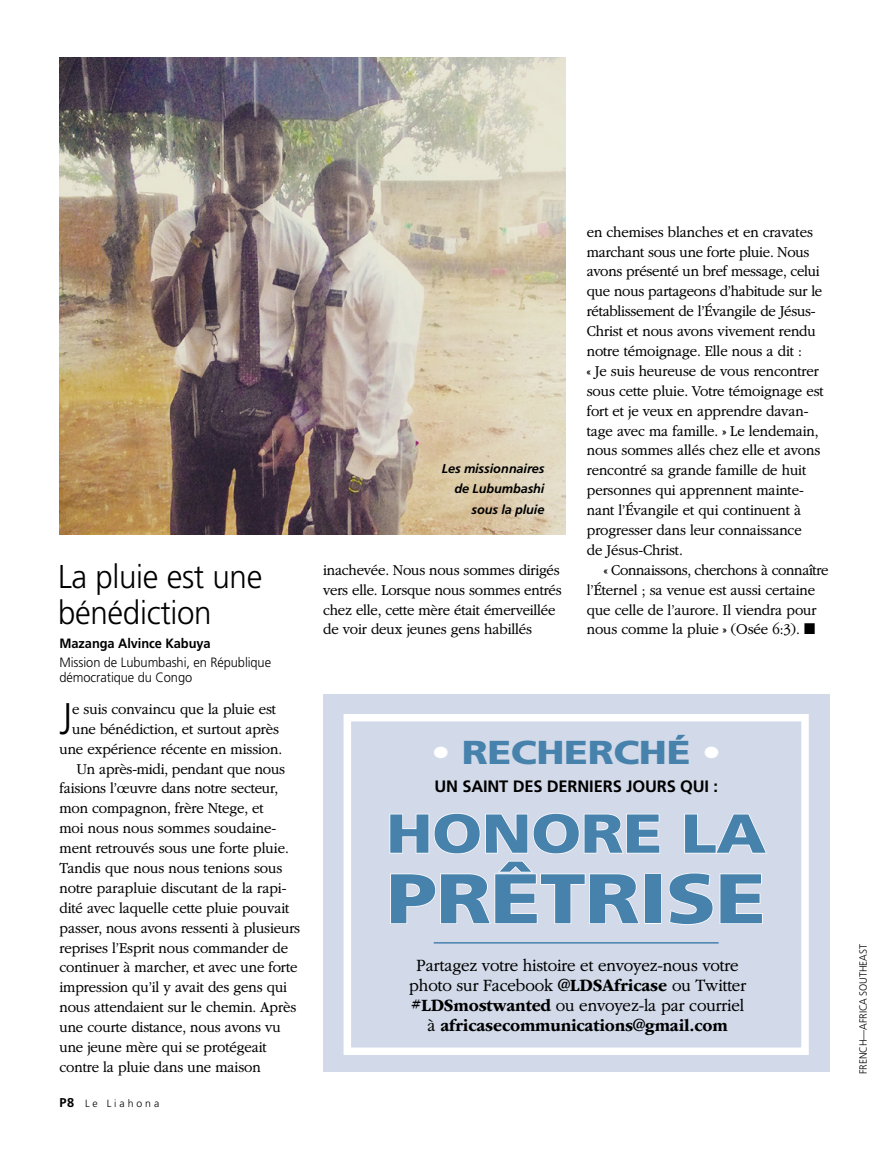
<style>
.page{position:relative;width:893px;height:1161px;background:#fff}
.page>*{position:absolute;margin:0;border:0;box-sizing:border-box;transform-origin:0 0}
.TOPIC-1_title_NEWS_m{font:900 70.2px "Frutigerlds Lat";letter-spacing:-.01em;color:#4782ad;scale:1.18 1}
.TOPIC-1_title_NEWS_m-2{font:900 54.75px "Frutigerlds Lat";letter-spacing:-.01em;color:#4782ad;scale:1.18 1}
.ARTCL_para_first_NEW{font:300 44.25px "Frutigerlds Lat";color:#000;scale:.88 1}
.TOPIC-1_title_NEWS_m-3{font:900 33.15px "Frutigerlds Lat";letter-spacing:-.01em;color:#4782ad;scale:1.18 1}
.FIGimg_title{font:300 33px/36px "Frutigerlds Lat";letter-spacing:-.01em;color:#000;scale:.95 1}
.ARTCL_para_NEWS{font:300 18px/20px "Garamondlds Lat Plus";letter-spacing:-.01em;color:#000;text-align:center;scale:.95 1}
.TOPIC-1_title{font:700 16.5px "Frutigerlds Lat";letter-spacing:-.01em;color:#000}
.ARTCL_para_NEWS-2{font:300 15.75px/20px "Garamondlds Lat Plus";letter-spacing:-.01em;color:#000;scale:.95 1}
.ARTCL_para_first_NEW-2{font:300 15.75px "Garamondlds Lat Plus";letter-spacing:-.01em;color:#000;scale:.95 1}
.ARTCL-BY_para{font:300 13.5px/15px "Frutigerlds Lat";letter-spacing:-.005em;color:#000;scale:.95 1}
.ARTCL-BY_para_first{font:700 13.5px "Frutigerlds Lat";letter-spacing:-.005em;color:#000;scale:.95 1}
.FIGimg_CAP_para_NEWS{font:italic 700 12.75px/20.2px "Frutigerlds Lat";letter-spacing:-.01em;color:#000;text-align:right}
.Language_tagline{font:300 10.5px "Frutigerlds Lat";letter-spacing:-.01em;color:#000;scale:.95 1}
.Language_tagline-2{font:300 10.5px "Frutigerlds Lat";letter-spacing:.28em;color:#000}
.s1{font-weight:700;font-size:12.75px}
.s2{color:#fff}
.s3{font-family:"Garamondlds Lat";font-weight:700}
</style>
<div class="page">
<img style="left:60px;top:58px;width:506px;height:477px">
<div style="left:323px;top:694px;width:506px;height:378px;background:#d2dae9"></div>
<div style="left:344px;top:714px;width:465px;height:341px;background:#d2dae9;border:8px solid #fff"></div>
<hr style="left:434px;top:942px;width:285px;height:1px;background:#4782ad">
<svg style="left:684px;top:813px;width:83px;height:41px"></svg>
<svg style="left:389px;top:813px;width:271px;height:111px"></svg>
<div style="left:644px;top:873px;width:17px;height:51px;border:2px solid #fff"></div>
<svg style="left:669px;top:872px;width:94px;height:53px"></svg>
<p class="FIGimg_title" style="left:58px;top:558px;width:217px">La pluie est une bénédiction</p>
<p class="ARTCL-BY_para_first" style="left:60px;top:633px;width:161px">Mazanga Alvince Kabuya</p>
<p class="ARTCL-BY_para" style="left:60px;top:654px;width:224px">Mission de Lubumbashi, en République démocratique du Congo</p>
<p class="ARTCL_para_first_NEW" style="left:60px;top:686px;width:16px">J</p>
<p class="ARTCL_para_first_NEW-2" style="left:72px;top:697px;width:216px">e suis convaincu que la pluie est</p>
<p class="ARTCL_para_first_NEW-2" style="left:72px;top:717px;width:219px">une bénédiction, et surtout après</p>
<p class="ARTCL_para_first_NEW-2" style="left:60px;top:737px;width:236px">une expérience récente en mission.</p>
<p class="ARTCL_para_NEWS-2" style="left:60px;top:758px;width:255px;text-indent:17px">Un après-midi, pendant que nous faisions l’œuvre dans notre secteur, mon compagnon, frère Ntege, et<br>moi nous nous sommes soudaine&shy;ment retrouvés sous une forte pluie.<br>Tandis que nous nous tenions sous notre parapluie discutant de la rapi&shy;dité avec laquelle cette pluie pouvait passer, nous avons ressenti à plusieurs reprises l’Esprit nous commander de continuer à marcher, et avec une forte impression qu’il y avait des gens qui nous attendaient sur le chemin. Après une courte distance, nous avons vu une jeune mère qui se protégeait contre la pluie dans une maison</p>
<p class="Language_tagline-2" style="left:60px;top:1095px;width:101px"><span class="s1">P8</span> Le Liahona</p>
<p class="FIGimg_CAP_para_NEWS" style="left:442px;top:458px;width:104px">Les missionnaires de Lubumbashi sous la pluie</p>
<p class="ARTCL_para_NEWS-2" style="left:323px;top:559px;width:253px">inachevée. Nous nous sommes dirigés vers elle. Lorsque nous sommes entrés chez elle, cette mère était émerveillée de voir deux jeunes gens habillés</p>
<p class="ARTCL_para_NEWS-2" style="left:587px;top:221px;width:251px">en chemises blanches et en cravates marchant sous une forte pluie. Nous avons présenté un bref message, celui que nous partageons d’habitude sur le rétablissement de l’Évangile de Jésus-Christ et nous avons vivement rendu notre témoignage. Elle nous a dit :<br>« Je suis heureuse de vous rencontrer sous cette pluie. Votre témoignage est fort et je veux en apprendre davan&shy;tage avec ma famille. » Le lendemain, nous sommes allés chez elle et avons rencontré sa grande famille de huit personnes qui apprennent mainte&shy;nant l’Évangile et qui continuent à progresser dans leur connaissance<br>de Jésus-Christ.</p>
<p class="ARTCL_para_NEWS-2" style="left:587px;top:559px;width:256px;text-indent:17px">« Connaissons, cherchons à connaître l’Éternel ; sa venue est aussi certaine que celle de l’aurore. Il viendra pour nous comme la pluie » (Osée 6:3). ◼</p>
<p class="TOPIC-1_title_NEWS_m-3" style="left:431px;top:727px;width:247px"><span class="s2">•</span> RECHERCHÉ <span class="s2">•</span></p>
<p class="TOPIC-1_title" style="left:434px;top:774px;width:285px">UN SAINT DES DERNIERS JOURS QUI :</p>
<p class="TOPIC-1_title_NEWS_m-2" style="left:386px;top:791px;width:324px">HONORE LA</p>
<p class="TOPIC-1_title_NEWS_m" style="left:386px;top:844px;width:323px">PRÊTRISE</p>
<p class="ARTCL_para_NEWS" style="left:409px;top:955px;width:356px">Partagez votre histoire et envoyez-nous votre photo sur Facebook <span class="s3">@LDSAfricase</span> ou Twitter <span class="s3">#LDSmostwanted</span> ou envoyez-la par courriel à <span class="s3">africasecommunications@gmail.com</span></p>
<p class="Language_tagline" style="left:855px;top:1074px;width:138px;rotate:-90deg">FRENCH—AFRICA SOUTHEAST</p>
</div>
